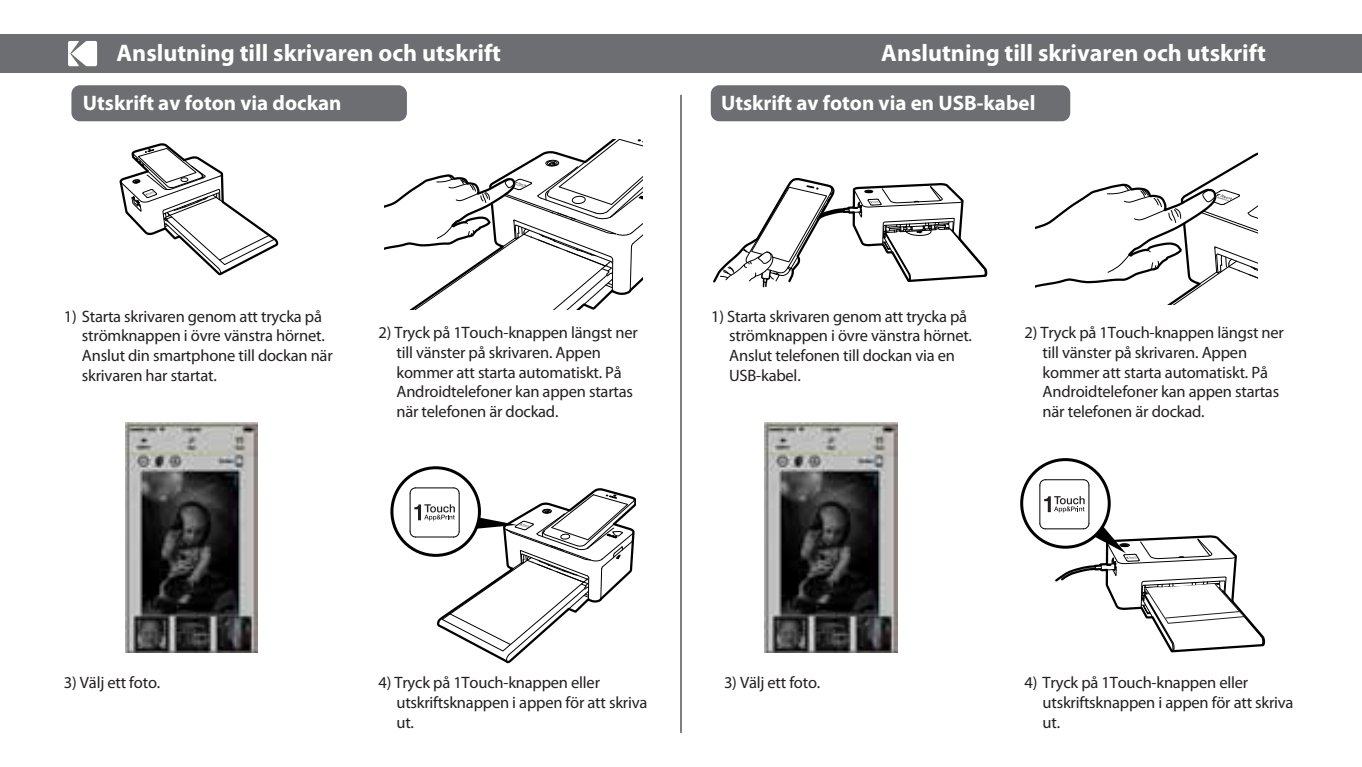
<style>
.page{position:relative;width:1362px;height:767px;background:#fff}
.page>*{position:absolute;margin:0;border:0;box-sizing:border-box;transform-origin:0 0}
.t1{font:700 24px "Myriad Pro";color:#fff}
.t2{font:700 21px "Myriad Pro";color:#fff}
.t3{font:16.5px/19.8px "Myriad Pro";letter-spacing:-.015em;color:#231f20}
</style>
<div class="page">
<div style="left:0;top:34px;width:1361px;height:39px;background:#6d6e71"></div>
<hr style="left:680px;top:95px;width:1px;height:637px;background:#000">
<svg style="left:119px;top:143px;width:160px;height:133px"></svg>
<svg style="left:713px;top:178px;width:275px;height:110px"></svg>
<div style="left:390px;top:466px;width:91px;height:90px;border:3px solid #000;border-radius:50%"></div>
<svg style="left:409px;top:481px;width:226px;height:181px"></svg>
<svg style="left:385px;top:139px;width:258px;height:170px"></svg>
<svg style="left:1035px;top:152px;width:223px;height:152px"></svg>
<hr style="left:1088px;top:485px;width:1px;height:38px;background:#000">
<hr style="left:1039px;top:485px;width:1px;height:38px;background:#000">
<svg style="left:1039px;top:479px;width:7px;height:6px"></svg>
<hr style="left:1045px;top:479px;width:38px;height:1px;background:#000">
<svg style="left:1082px;top:479px;width:7px;height:6px"></svg>
<div style="left:1020px;top:458px;width:90px;height:90px;border:3px solid #000;border-radius:50%"></div>
<svg style="left:1039px;top:496px;width:227px;height:157px"></svg>
<img style="left:125px;top:422px;width:132px;height:229px">
<img style="left:764px;top:422px;width:133px;height:229px">
<svg style="left:68px;top:41px;width:29px;height:25px"></svg>
<div style="left:71px;top:85px;width:336px;height:36px;background:#6d6e71;border-radius:9px"></div>
<div style="left:710px;top:85px;width:360px;height:36px;background:#6d6e71;border-radius:9px"></div>
<h1 class="t1" style="left:117px;top:37px;width:386px">Anslutning till skrivaren och utskrift</h1>
<h1 class="t1" style="left:881px;top:37px;width:386px">Anslutning till skrivaren och utskrift</h1>
<p class="t2" style="left:83px;top:89px;width:260px">Utskrift av foton via dockan</p>
<p class="t2" style="left:721px;top:89px;width:316px">Utskrift av foton via en USB-kabel</p>
<p class="t3" style="left:82px;top:306px;width:252px;text-indent:-18px">1) Starta skrivaren genom att trycka på strömknappen i övre vänstra hörnet.<br>Anslut din smartphone till dockan när skrivaren har startat.</p>
<p class="t3" style="left:729px;top:306px;width:244px;text-indent:-18px">1) Starta skrivaren genom att trycka på strömknappen i övre vänstra hörnet.<br>Anslut telefonen till dockan via en<br>USB-kabel.</p>
<p class="t3" style="left:396px;top:322px;width:243px;text-indent:-18px">2) Tryck på 1Touch-knappen längst ner till vänster på skrivaren. Appen kommer att starta automatiskt. På Androidtelefoner kan appen startas när telefonen är dockad.</p>
<p class="t3" style="left:1042px;top:322px;width:243px;text-indent:-18px">2) Tryck på 1Touch-knappen längst ner till vänster på skrivaren. Appen kommer att starta automatiskt. På Androidtelefoner kan appen startas när telefonen är dockad.</p>
<p class="t3" style="left:396px;top:672px;width:252px;text-indent:-18px">4) Tryck på 1Touch-knappen eller utskriftsknappen i appen för att skriva ut.</p>
<p class="t3" style="left:1042px;top:672px;width:252px;text-indent:-18px">4) Tryck på 1Touch-knappen eller utskriftsknappen i appen för att skriva ut.</p>
<p class="t3" style="left:64px;top:672px;width:98px">3) Välj ett foto.</p>
<p class="t3" style="left:724px;top:672px;width:98px">3) Välj ett foto.</p>
</div>
